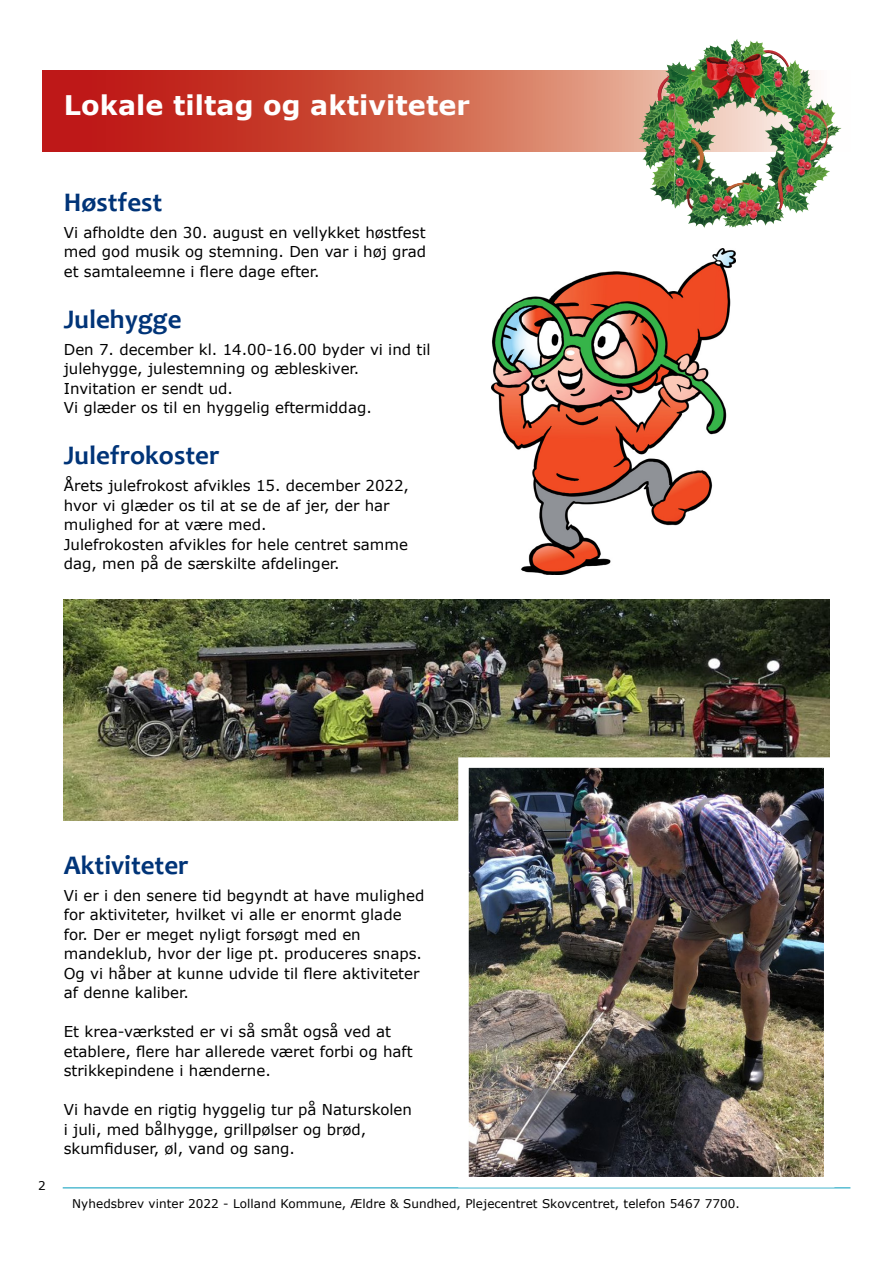
<style>
.page{position:relative;width:893px;height:1263px;background:#fff}
.page>*{position:absolute;margin:0;border:0;box-sizing:border-box;transform-origin:0 0}
.L_MELLEMRUBRIK{font:700 27px "Candara";color:#003478}
.L_OVERSKRIFT_20_24{font:700 27px "Verdana";letter-spacing:.005em;color:#fff}
.L_BRØDTEKST{font:700 27px "Candara";color:#003478}
.L_BRØDTEKST-2{font:15px/19.5px "Verdana";color:#000}
.t1{font:12px "Verdana";letter-spacing:.005em;color:#000}
</style>
<div class="page">
<svg style="left:43px;top:70px;width:799px;height:81px;background:#c55e4a"></svg>
<svg style="left:701px;top:133px;width:9px;height:10px"></svg>
<svg style="left:686px;top:150px;width:6px;height:6px"></svg>
<svg style="left:770px;top:159px;width:12px;height:11px"></svg>
<img style="left:653px;top:41px;width:112px;height:80px">
<img style="left:683px;top:40px;width:53px;height:39px">
<img style="left:638px;top:82px;width:33px;height:78px">
<hr style="left:63px;top:1187px;width:787px;height:1px;background:#009bbb">
<img style="left:64px;top:600px;width:765px;height:221px">
<img style="left:469px;top:768px;width:354px;height:408px">
<div style="left:458px;top:757px;width:376px;height:430px;border:10px solid #fff"></div>
<img style="left:491px;top:249px;width:245px;height:325px">
<h2 class="L_OVERSKRIFT_20_24" style="left:64px;top:86px;width:408px">Lokale tiltag og aktiviteter</h2>
<h3 class="L_MELLEMRUBRIK" style="left:64px;top:185px;width:100px">Høstfest</h3>
<p class="L_BRØDTEKST-2" style="left:64px;top:222px;width:364px;text-align:justify">Vi afholdte den 30. august en vellykket høstfest med god musik og stemning. Den var i høj grad et samtaleemne i flere dage efter.</p>
<h3 class="L_MELLEMRUBRIK" style="left:64px;top:302px;width:119px">Julehygge</h3>
<p class="L_BRØDTEKST-2" style="left:64px;top:339px;width:368px">Den 7. december kl. 14.00-16.00 byder vi ind til julehygge, julestemning og æbleskiver.</p>
<p class="L_BRØDTEKST-2" style="left:64px;top:378px;width:171px">Invitation er sendt ud.</p>
<p class="L_BRØDTEKST-2" style="left:64px;top:398px;width:310px">Vi glæder os til en hyggelig eftermiddag.</p>
<h3 class="L_MELLEMRUBRIK" style="left:64px;top:438px;width:157px">Julefrokoster</h3>
<p class="L_BRØDTEKST-2" style="left:64px;top:476px;width:347px">Årets julefrokost afvikles 15. december 2022, hvor vi glæder os til at se de af jer, der har mulighed for at være med.</p>
<p class="L_BRØDTEKST-2" style="left:64px;top:534px;width:346px">Julefrokosten afvikles for hele centret samme dag, men på de særskilte afdelinger.</p>
<p class="t1" style="left:38px;top:1178px;width:9px">2</p>
<p class="L_BRØDTEKST" style="left:64px;top:848px;width:126px">Aktiviteter</p>
<p class="L_BRØDTEKST-2" style="left:64px;top:885px;width:362px">Vi er i den senere tid begyndt at have mulighed for aktiviteter, hvilket vi alle er enormt glade for. Der er meget nyligt forsøgt med en mandeklub, hvor der lige pt. produceres snaps.<br>Og vi håber at kunne udvide til flere aktiviteter af denne kaliber.</p>
<p class="L_BRØDTEKST-2" style="left:64px;top:1022px;width:350px">Et krea-værksted er vi så småt også ved at etablere, flere har allerede været forbi og haft strikkepindene i hænderne.</p>
<p class="L_BRØDTEKST-2" style="left:64px;top:1100px;width:350px">Vi havde en rigtig hyggelig tur på Naturskolen i juli, med bålhygge, grillpølser og brød, skumfiduser, øl, vand og sang.</p>
<p class="t1" style="left:72px;top:1195px;width:669px">Nyhedsbrev vinter 2022 - Lolland Kommune, Ældre &amp; Sundhed, Plejecentret Skovcentret, telefon 5467 7700.</p>
</div>
